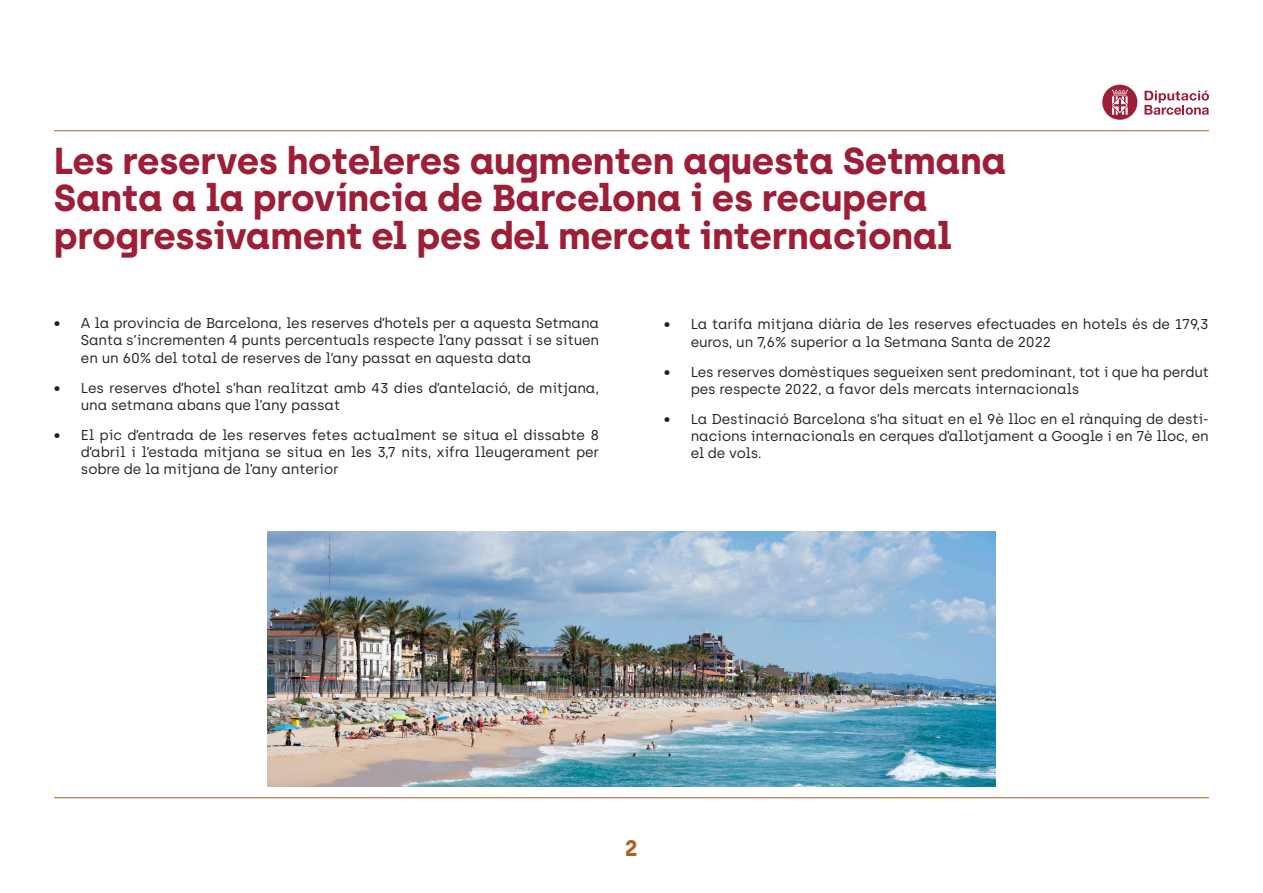
<style>
.page{position:relative;width:1263px;height:893px;background:#fff}
.page>*{position:absolute;margin:0;border:0;box-sizing:border-box;transform-origin:0 0}
.titulo_grande{font:700 37.5px/37.5px "Archia";letter-spacing:-.01em;color:#9c1f37}
.titulos{font:700 22.5px "Archia";color:#aa6323}
.t1{font:14.25px/17.2px "Archia";letter-spacing:-.01em;color:#231f20;text-align:justify}
</style>
<div class="page">
<svg style="left:1144px;top:91px;width:65px;height:24px"></svg>
<svg style="left:1102px;top:85px;width:35px;height:35px"></svg>
<hr style="left:54px;top:130px;width:1155px;height:1px;background:#aa6323">
<hr style="left:54px;top:797px;width:1155px;height:1px;background:#aa6323">
<img style="left:267px;top:531px;width:729px;height:255px">
<p class="titulo_grande" style="left:54px;top:141px;width:954px">Les reserves hoteleres augmenten aquesta Setmana<br>Santa a la província de Barcelona i es recupera progressivament el pes del mercat internacional</p>
<p class="t1" style="left:81px;top:314px;width:520px;text-indent:-27px">• A la província de Barcelona, les reserves d’hotels per a aquesta Setmana Santa s’incrementen 4 punts percentuals respecte l’any passat i se situen en un 60% del total de reserves de l’any passat en aquesta data</p>
<p class="t1" style="left:81px;top:379px;width:520px;text-indent:-27px">• Les reserves d’hotel s’han realitzat amb 43 dies d’antelació, de mitjana, una setmana abans que l’any passat</p>
<p class="t1" style="left:81px;top:426px;width:520px;text-indent:-27px">• El pic d’entrada de les reserves fetes actualment se situa el dissabte 8 d’abril i l’estada mitjana se situa en les 3,7 nits, xifra lleugerament per sobre de la mitjana de l’any anterior</p>
<p class="t1" style="left:691px;top:316px;width:520px;text-indent:-27px">• La tarifa mitjana diària de les reserves efectuades en hotels és de 179,3 euros, un 7,6% superior a la Setmana Santa de 2022</p>
<p class="t1" style="left:691px;top:363px;width:520px;text-indent:-27px">• Les reserves domèstiques segueixen sent predominant, tot i que ha perdut pes respecte 2022, a favor dels mercats internacionals</p>
<p class="t1" style="left:691px;top:410px;width:520px;text-indent:-27px">• La Destinació Barcelona s’ha situat en el 9è lloc en el rànquing de desti&shy;nacions internacionals en cerques d’allotjament a Google i en 7è lloc, en el de vols.</p>
<p class="titulos" style="left:625px;top:834px;width:15px">2</p>
</div>
